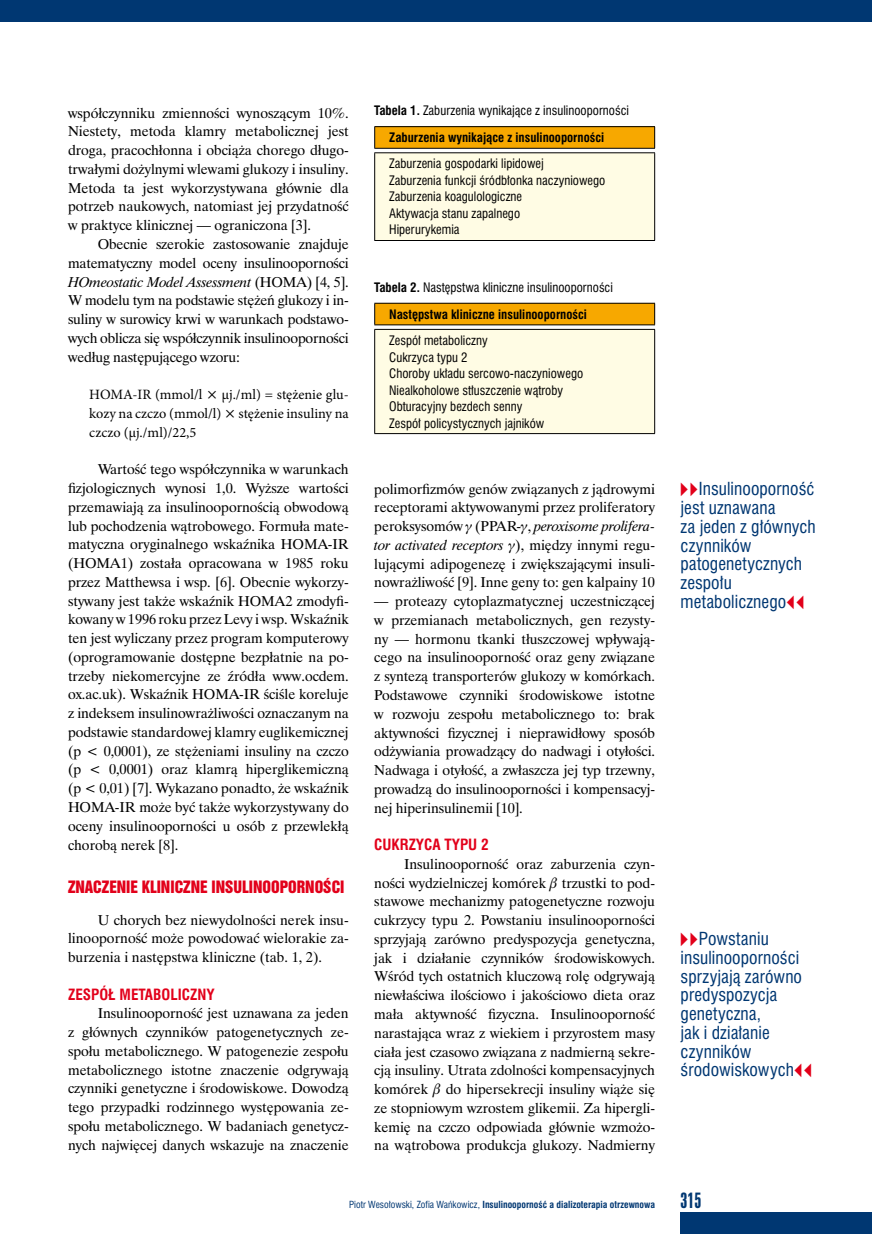
<style>
.page{position:relative;width:872px;height:1234px;background:#fff}
.page>*{position:absolute;margin:0;border:0;box-sizing:border-box;transform-origin:0 0}
.t1{font:18px "Swis 924 PL";color:#003772}
.t2{font:16.5px/18.8px "Swis 721 Cn PL";letter-spacing:.005em;color:#003772}
.t3{font:14.25px/18.8px "Time Ibis EE";letter-spacing:-.005em;color:#000;text-align:justify}
.t4{font:14.25px/18.8px "Minion Pro";color:#000;text-align:justify}
.t5{font:14.25px "Swis 921 PL";color:#e2001a}
.t6{font:700 14.25px "Swis 721 Cn PL";color:#e2001a}
.t7{font:12px/16.5px "Swis 721 Cn PL";color:#000}
.t8{font:700 12px "Swis 721 Cn PL";color:#000}
.t9{font:700 9px "Swis 721 Cn PL";color:#003772}
.s1{font-style:italic}
.s2{font-weight:700}
.s3{font-family:"Newspaper Pi PL";color:#e2001a}
.s4{font-weight:400}
</style>
<div class="page">
<div style="left:680px;top:1212px;width:192px;height:21px;background:#003772"></div>
<div style="left:0;top:0;width:872px;height:21px;background:#003772"></div>
<div style="left:375px;top:303px;width:279px;height:22px;background:#f7a800"></div>
<svg style="left:375px;top:325px;width:279px;height:4px"></svg>
<div style="left:375px;top:329px;width:279px;height:104px;background:#fffce4"></div>
<hr style="left:374px;top:329px;width:281px;height:1px;background:#000">
<hr style="left:374px;top:303px;width:281px;height:1px;background:#000">
<svg style="left:374px;top:303px;width:1px;height:21px"></svg>
<svg style="left:654px;top:303px;width:1px;height:26px"></svg>
<hr style="left:374px;top:324px;width:281px;height:1px;background:#000">
<hr style="left:374px;top:330px;width:1px;height:103px;background:#000">
<hr style="left:654px;top:330px;width:1px;height:103px;background:#000">
<hr style="left:374px;top:433px;width:281px;height:1px;background:#000">
<div style="left:375px;top:127px;width:279px;height:21px;background:#f7a800"></div>
<div style="left:375px;top:153px;width:279px;height:87px;background:#fffce4"></div>
<hr style="left:374px;top:152px;width:281px;height:1px;background:#000">
<hr style="left:374px;top:126px;width:281px;height:1px;background:#000">
<svg style="left:374px;top:127px;width:1px;height:21px"></svg>
<svg style="left:654px;top:127px;width:1px;height:21px"></svg>
<hr style="left:374px;top:148px;width:281px;height:1px;background:#000">
<hr style="left:374px;top:153px;width:1px;height:87px;background:#000">
<hr style="left:654px;top:153px;width:1px;height:87px;background:#000">
<hr style="left:374px;top:240px;width:281px;height:1px;background:#000">
<p class="t3" style="left:68px;top:103px;width:282px">współczynniku zmienności wynoszącym 10%.<br>Niestety, metoda klamry metabolicznej jest droga, pracochłonna i obciąża chorego długo&shy;trwałymi dożylnymi wlewami glukozy i insuliny.<br>Metoda ta jest wykorzystywana głównie dla potrzeb naukowych, natomiast jej przydatność w praktyce klinicznej — ograniczona [3].</p>
<p class="t3" style="left:68px;top:234px;width:282px;text-indent:30px">Obecnie szerokie zastosowanie znajduje matematyczny model oceny insulinooporności <span class="s1">HOmeostatic Model Assessment</span> (HOMA) [4, 5].<br>W modelu tym na podstawie stężeń glukozy i in&shy;suliny w surowicy krwi w warunkach podstawo&shy;wych oblicza się współczynnik insulinooporności według następującego wzoru:</p>
<p class="t4" style="left:89px;top:385px;width:115px">HOMA-IR (mmol/l</p>
<p class="t4" style="left:89px;top:385px;width:261px;text-indent:133px">µj./ml) = stężenie glu&shy;kozy na czczo (mmol/l) stężenie insuliny na czczo (µj./ml)/22,5</p>
<p class="t3" style="left:68px;top:459px;width:282px;text-indent:30px">Wartość tego współczynnika w warunkach fizjologicznych wynosi 1,0. Wyższe wartości przemawiają za insulinoopornością obwodową lub pochodzenia wątrobowego. Formuła mate&shy;matyczna oryginalnego wskaźnika HOMA-IR (HOMA1) została opracowana w 1985 roku przez Matthewsa i wsp. [6]. Obecnie wykorzy&shy;stywany jest także wskaźnik HOMA2 zmodyfi&shy;kowany w 1996 roku przez Levy i wsp. Wskaźnik ten jest wyliczany przez program komputerowy (oprogramowanie dostępne bezpłatnie na po&shy;trzeby niekomercyjne ze źródła www.ocdem. ox.ac.uk). Wskaźnik HOMA-IR ściśle koreluje z indeksem insulinowrażliwości oznaczanym na podstawie standardowej klamry euglikemicznej (p &lt; 0,0001), ze stężeniami insuliny na czczo (p &lt; 0,0001) oraz klamrą hiperglikemiczną (p &lt; 0,01) [7]. Wykazano ponadto, że wskaźnik HOMA-IR może być także wykorzystywany do oceny insulinooporności u osób z przewlekłą chorobą nerek [8].</p>
<p class="t5" style="left:68px;top:876px;width:204px">ZNACZENIE KLINICZNE INSULINOOPOR</p>
<p class="t5" style="left:305px;top:876px;width:41px">NOŚCI</p>
<p class="t3" style="left:68px;top:909px;width:282px;text-indent:30px">U chorych bez niewydolności nerek insu&shy;linooporność może powodować wielorakie za&shy;burzenia i następstwa kliniczne (tab. 1, 2).</p>
<p class="t6" style="left:68px;top:984px;width:118px">Zespół metaboliczn</p>
<p class="t6" style="left:206px;top:984px;width:10px">y</p>
<p class="t3" style="left:68px;top:1003px;width:282px;text-indent:30px">Insulinooporność jest uznawana za jeden z głównych czynników patogenetycznych ze&shy;społu metabolicznego. W patogenezie zespołu metabolicznego istotne znaczenie odgrywają czynniki genetyczne i środowiskowe. Dowodzą tego przypadki rodzinnego występowania ze&shy;społu metabolicznego. W badaniach genetycz&shy;nych najwięcej danych wskazuje na znaczenie</p>
<p class="t7" style="left:374px;top:102px;width:256px"><span class="s2">Tabela 1.</span> Zaburzenia wynikające z insulinooporności</p>
<p class="t8" style="left:389px;top:130px;width:217px">Zaburzenia wynikające z insulinooporności</p>
<p class="t7" style="left:389px;top:155px;width:218px">Zaburzenia gospodarki lipidowej<br>Zaburzenia funkcji śródbłonka naczyniowego<br>Zaburzenia koagulologiczne<br>Aktywacja stanu zapalnego<br>Hiperurykemia</p>
<p class="t7" style="left:374px;top:279px;width:240px"><span class="s2">Tabela 2.</span> Następstwa kliniczne insulinooporności</p>
<p class="t8" style="left:389px;top:306px;width:199px">Następstwa kliniczne insulinooporności</p>
<p class="t7" style="left:389px;top:332px;width:195px">Zespół metaboliczny<br>Cukrzyca typu 2<br>Choroby układu sercowo-naczyniowego<br>Niealkoholowe stłuszczenie wątroby<br>Obturacyjny bezdech senny<br>Zespół policystycznych jajników</p>
<p class="t3" style="left:374px;top:479px;width:282px">polimorfizmów genów związanych z jądrowymi receptorami aktywowanymi przez proliferatory peroksysomów (PPAR- , <span class="s1">peroxisome prolifera&shy;tor activated receptors</span> ), między innymi regu&shy;lującymi adipogenezę i zwiększającymi insuli&shy;nowrażliwość [9]. Inne geny to: gen kalpainy 10</p>
<p class="t3" style="left:374px;top:591px;width:282px">— proteazy cytoplazmatycznej uczestniczącej w przemianach metabolicznych, gen rezysty&shy;ny — hormonu tkanki tłuszczowej wpływają&shy;cego na insulinooporność oraz geny związane z syntezą transporterów glukozy w komórkach.<br>Podstawowe czynniki środowiskowe istotne w rozwoju zespołu metabolicznego to: brak aktywności fizycznej i nieprawidłowy sposób odżywiania prowadzący do nadwagi i otyłości.<br>Nadwaga i otyłość, a zwłaszcza jej typ trzewny, prowadzą do insulinooporności i kompensacyj&shy;nej hiperinsulinemii [10].</p>
<p class="t6" style="left:374px;top:835px;width:116px">Cukrzyca typu 2</p>
<p class="t3" style="left:374px;top:854px;width:282px;text-indent:30px">Insulinooporność oraz zaburzenia czyn&shy;ności wydzielniczej komórek trzustki to pod&shy;stawowe mechanizmy patogenetyczne rozwoju cukrzycy typu 2. Powstaniu insulinooporności sprzyjają zarówno predyspozycja genetyczna, jak i działanie czynników środowiskowych.<br>Wśród tych ostatnich kluczową rolę odgrywają niewłaściwa ilościowo i jakościowo dieta oraz mała aktywność fizyczna. Insulinooporność narastająca wraz z wiekiem i przyrostem masy ciała jest czasowo związana z nadmierną sekre&shy;cją insuliny. Utrata zdolności kompensacyjnych komórek do hipersekrecji insuliny wiąże się ze stopniowym wzrostem glikemii. Za hipergli&shy;kemię na czczo odpowiada głównie wzmożo&shy;na wątrobowa produkcja glukozy. Nadmierny</p>
<p class="t2" style="left:680px;top:479px;width:137px"><span class="s3">VV</span>Insulinooporność jest uznawana<br>za jeden z głównych czynników patogenetycznych zespołu metabolicznego<span class="s3">CC</span></p>
<p class="t2" style="left:680px;top:929px;width:133px"><span class="s3">VV</span>Powstaniu insulinooporności sprzyjają zarówno predyspozycja genetyczna,<br>jak i działanie czynników środowiskowych<span class="s3">CC</span></p>
<p class="t9" style="left:349px;top:1198px;width:307px"><span class="s4">Piotr Wesołowski, Zofia Wańkowicz,</span> Insulinooporność a dializoterapia otrzewnowa</p>
<p class="t1" style="left:680px;top:1187px;width:22px">315</p>
</div>
